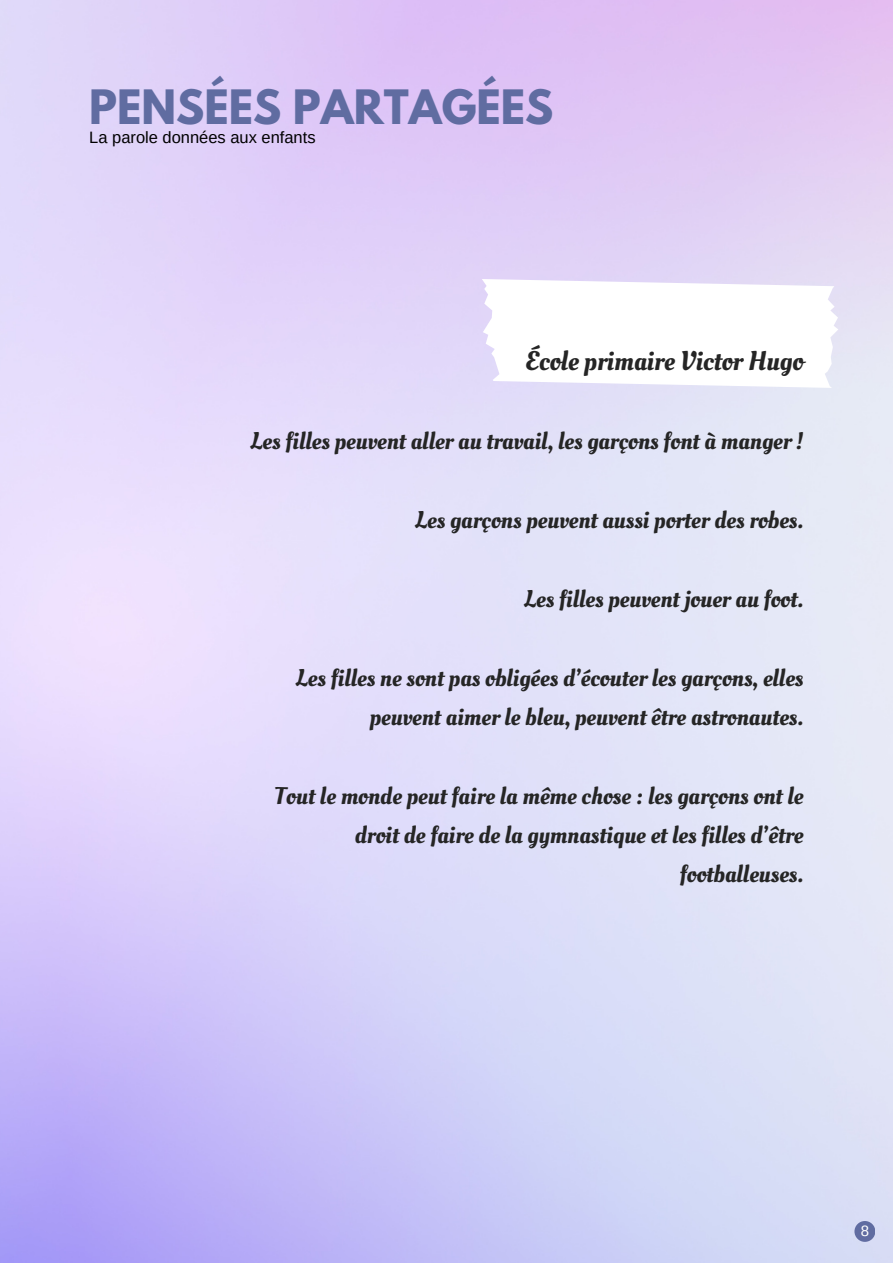
<style>
.page{position:relative;width:893px;height:1264px;background:#fff}
.page>*{position:absolute;margin:0;border:0;box-sizing:border-box;transform-origin:0 0}
.t1{font:700 42px "League Spartan";color:#606ca1}
.t2{font:27px "Oleo Script";color:#252525}
.t3{font:24px/39.3px "Oleo Script";color:#252525;text-align:right}
.t4{font:16.5px "Arimo";color:#000}
.t5{font:15px "Arimo";color:#fff}
</style>
<div class="page">
<img style="left:0;top:0;width:892px;height:1262px">
<svg style="left:482px;top:279px;width:356px;height:109px"></svg>
<div style="left:854px;top:1220px;width:21px;height:21px;background:#606ca1;border-radius:50%"></div>
<p class="t1" style="left:89px;top:87px;width:465px">PENSÉES PARTAGÉES</p>
<p class="t4" style="left:89px;top:128px;width:228px">La parole données aux enfants</p>
<p class="t2" style="left:525px;top:342px;width:280px">École primaire Victor Hugo</p>
<p class="t3" style="left:250px;top:422px;width:554px">Les filles peuvent aller au travail, les garçons font à manger !</p>
<p class="t3" style="left:415px;top:501px;width:389px">Les garçons peuvent aussi porter des robes.</p>
<p class="t3" style="left:524px;top:579px;width:280px">Les filles peuvent jouer au foot.</p>
<p class="t3" style="left:296px;top:658px;width:509px">Les filles ne sont pas obligées d’écouter les garçons, elles peuvent aimer le bleu, peuvent être astronautes.</p>
<p class="t3" style="left:274px;top:776px;width:530px">Tout le monde peut faire la même chose : les garçons ont le droit de faire de la gymnastique et les filles d’être footballeuses.</p>
<p class="t5" style="left:860px;top:1222px;width:10px">8</p>
</div>
